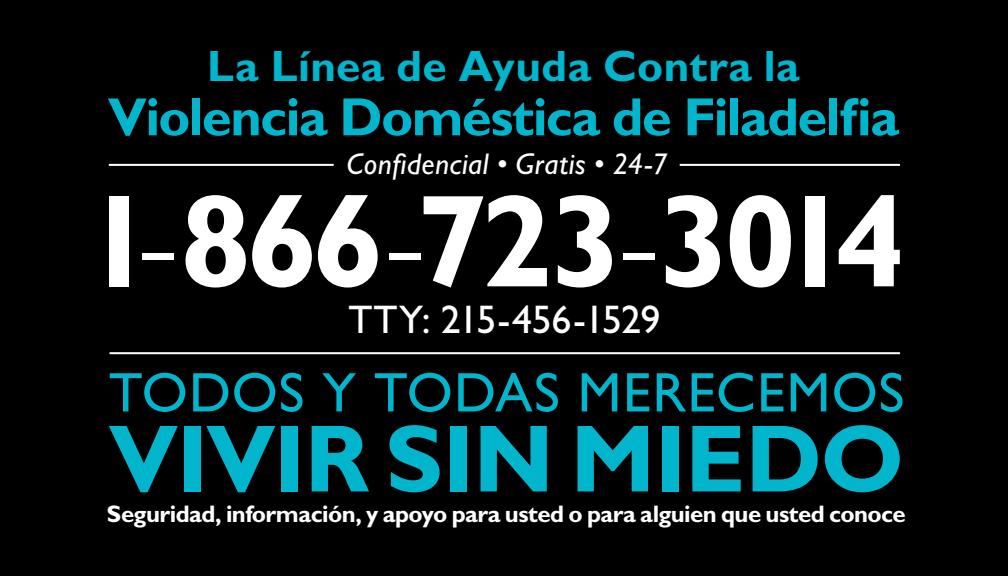
<style>
.page{position:relative;width:1008px;height:576px;background:#000}
.page>*{position:absolute;margin:0;border:0;box-sizing:border-box;transform-origin:0 0}
.t1{font:700 132px "Gill Sans";letter-spacing:-.055em;color:#fff}
.t2{font:700 96px "Gill Sans";letter-spacing:-.01em;color:#00b5cc}
.t3{font:56px "Gill Sans";letter-spacing:.02em;color:#00b5cc}
.t4{font:700 54px "Gill Sans";letter-spacing:-.025em;color:#00b5cc}
.t5{font:700 44px "Gill Sans";letter-spacing:.01em;color:#00b5cc}
.t6{font:40px "Gill Sans";letter-spacing:-.03em;color:#fff}
.t7{font:italic 30px "Gill Sans";letter-spacing:.02em;color:#fff}
.t8{font:700 24px "Gill Sans";letter-spacing:-.02em;color:#fff}
.s1{font-weight:300}
</style>
<div class="page">
<hr style="left:109px;top:164px;width:225px;height:2px;background:#fff">
<hr style="left:680px;top:164px;width:220px;height:2px;background:#fff">
<hr style="left:110px;top:352px;width:790px;height:2px;background:#fff">
<h3 class="t5" style="left:207px;top:40px;width:594px">La Línea de Ayuda Contra la</h3>
<h3 class="t4" style="left:108px;top:85px;width:793px">Violencia Doméstica de Filadelfia</h3>
<p class="t7" style="left:346px;top:147px;width:323px">Confidencial • Gratis • 24-7</p>
<h1 class="t1" style="left:83px;top:164px;width:825px">1<span class="s1">-</span>866<span class="s1">-</span>723<span class="s1">-</span>3014</h1>
<h3 class="t6" style="left:348px;top:296px;width:313px">TTY: 215-456-1529</h3>
<h3 class="t3" style="left:109px;top:360px;width:797px">TODOS Y TODAS MERECEMOS</h3>
<h2 class="t2" style="left:109px;top:402px;width:797px">vivir sin miedo</h2>
<p class="t8" style="left:107px;top:500px;width:800px">Seguridad, información, y apoyo para usted o para alguien que usted conoce</p>
</div>
